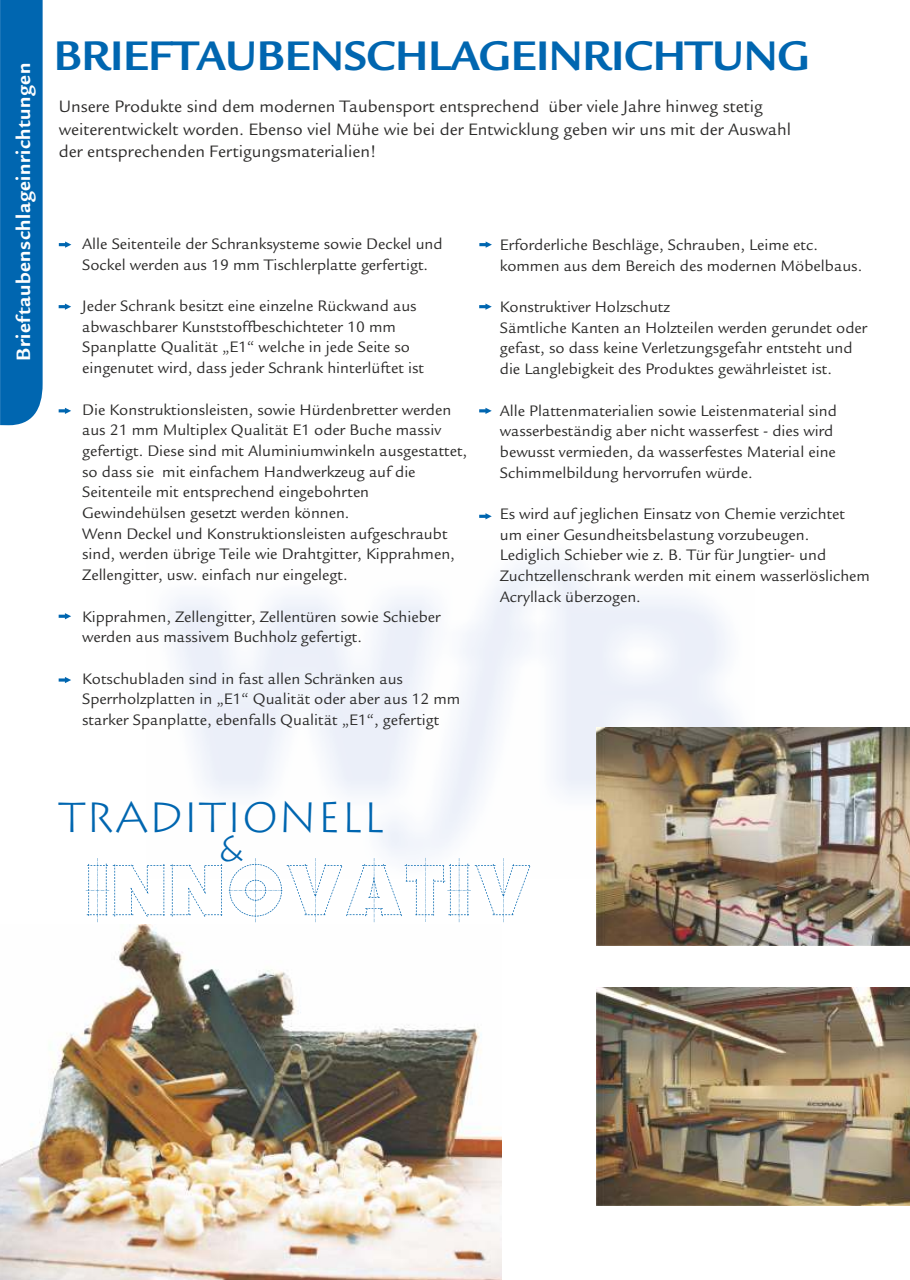
<style>
.page{position:relative;width:910px;height:1280px;background:#fff}
.page>*{position:absolute;margin:0;border:0;box-sizing:border-box;transform-origin:0 0}
.t1{font:52.05px "Constructivo Demo";color:#0066b0}
.t2{font:700 45px "Legacy Sans";letter-spacing:-.01em;color:#0066b0}
.t3{font:300 42.3px "Lithograph";color:#0066b0}
.t4{font:300 36px "Lithograph";color:#0066b0}
.t5{font:700 21px "Legacy Sans";letter-spacing:.025em;color:#fefefe}
.t6{font:18px/22.4px "Legacy Sans";color:#2b2a29}
.t7{font:16.5px/20.7px "Legacy Sans";color:#2b2a29}
</style>
<div class="page">
<img style="left:596px;top:988px;width:314px;height:217px">
<img style="left:596px;top:727px;width:314px;height:218px">
<img style="left:0;top:925px;width:501px;height:355px">
<svg style="left:59px;top:241px;width:12px;height:7px"></svg>
<svg style="left:59px;top:408px;width:12px;height:6px"></svg>
<svg style="left:59px;top:303px;width:12px;height:7px"></svg>
<svg style="left:59px;top:677px;width:12px;height:6px"></svg>
<svg style="left:59px;top:613px;width:12px;height:6px"></svg>
<svg style="left:479px;top:241px;width:13px;height:7px"></svg>
<svg style="left:479px;top:408px;width:13px;height:6px"></svg>
<svg style="left:479px;top:303px;width:13px;height:7px"></svg>
<svg style="left:479px;top:513px;width:13px;height:6px"></svg>
<div style="left:0;top:0;width:43px;height:425px;background:#0066b0"></div>
<p class="t5" style="left:15px;top:361px;width:300px;rotate:-90deg">Brieftaubenschlageinrichtungen</p>
<h2 class="t2" style="left:54px;top:37px;width:758px">BRIEFTAUBENSCHLAGEINRICHTUNG</h2>
<p class="t6" style="left:59px;top:97px;width:734px">Unsere Produkte sind dem modernen Taubensport entsprechend über viele Jahre hinweg stetig weiterentwickelt worden. Ebenso viel Mühe wie bei der Entwicklung geben wir uns mit der Auswahl der entsprechenden Fertigungsmaterialien!</p>
<p class="t7" style="left:82px;top:235px;width:362px">Alle Seitenteile der Schranksysteme sowie Deckel und<br>Sockel werden aus 19 mm Tischlerplatte gerfertigt.</p>
<p class="t7" style="left:82px;top:297px;width:343px">Jeder Schrank besitzt eine einzelne Rückwand aus abwaschbarer Kunststoffbeschichteter 10 mm Spanplatte Qualität „E1“ welche in jede Seite so eingenutet wird, dass jeder Schrank hinterlüftet ist</p>
<p class="t7" style="left:82px;top:400px;width:386px">Die Konstruktionsleisten, sowie Hürdenbretter werden aus 21 mm Multiplex Qualität E1 oder Buche massiv gefertigt. Diese sind mit Aluminiumwinkeln ausgestattet, so dass sie mit einfachem Handwerkzeug auf die Seitenteile mit entsprechend eingebohrten Gewindehülsen gesetzt werden können.<br>Wenn Deckel und Konstruktionsleisten aufgeschraubt sind, werden übrige Teile wie Drahtgitter, Kipprahmen, Zellengitter, usw. einfach nur eingelegt.</p>
<p class="t7" style="left:82px;top:607px;width:360px">Kipprahmen, Zellengitter, Zellentüren sowie Schieber werden aus massivem Buchholz gefertigt.</p>
<p class="t7" style="left:82px;top:669px;width:380px">Kotschubladen sind in fast allen Schränken aus<br>Sperrholzplatten in „E1“ Qualität oder aber aus 12 mm starker Spanplatte, ebenfalls Qualität „E1“, gefertigt</p>
<p class="t7" style="left:500px;top:236px;width:364px">Erforderliche Beschläge, Schrauben, Leime etc. kommen aus dem Bereich des modernen Möbelbaus.</p>
<p class="t7" style="left:500px;top:298px;width:369px">Konstruktiver Holzschutz<br>Sämtliche Kanten an Holzteilen werden gerundet oder gefast, so dass keine Verletzungsgefahr entsteht und die Langlebigkeit des Produktes gewährleistet ist.</p>
<p class="t7" style="left:500px;top:401px;width:339px">Alle Plattenmaterialien sowie Leistenmaterial sind wasserbeständig aber nicht wasserfest - dies wird bewusst vermieden, da wasserfestes Material eine Schimmelbildung hervorrufen würde.</p>
<p class="t7" style="left:500px;top:505px;width:372px">Es wird auf jeglichen Einsatz von Chemie verzichtet um einer Gesundheitsbelastung vorzubeugen.<br>Lediglich Schieber wie z. B. Tür für Jungtier- und Zuchtzellenschrank werden mit einem wasserlöslichem Acryllack überzogen.</p>
<h3 class="t3" style="left:58px;top:792px;width:328px">TRADITIONELL</h3>
<h1 class="t1" style="left:88px;top:856px;width:448px">INNOVATIV</h1>
<h3 class="t4" style="left:220px;top:827px;width:23px">&amp;</h3>
</div>
